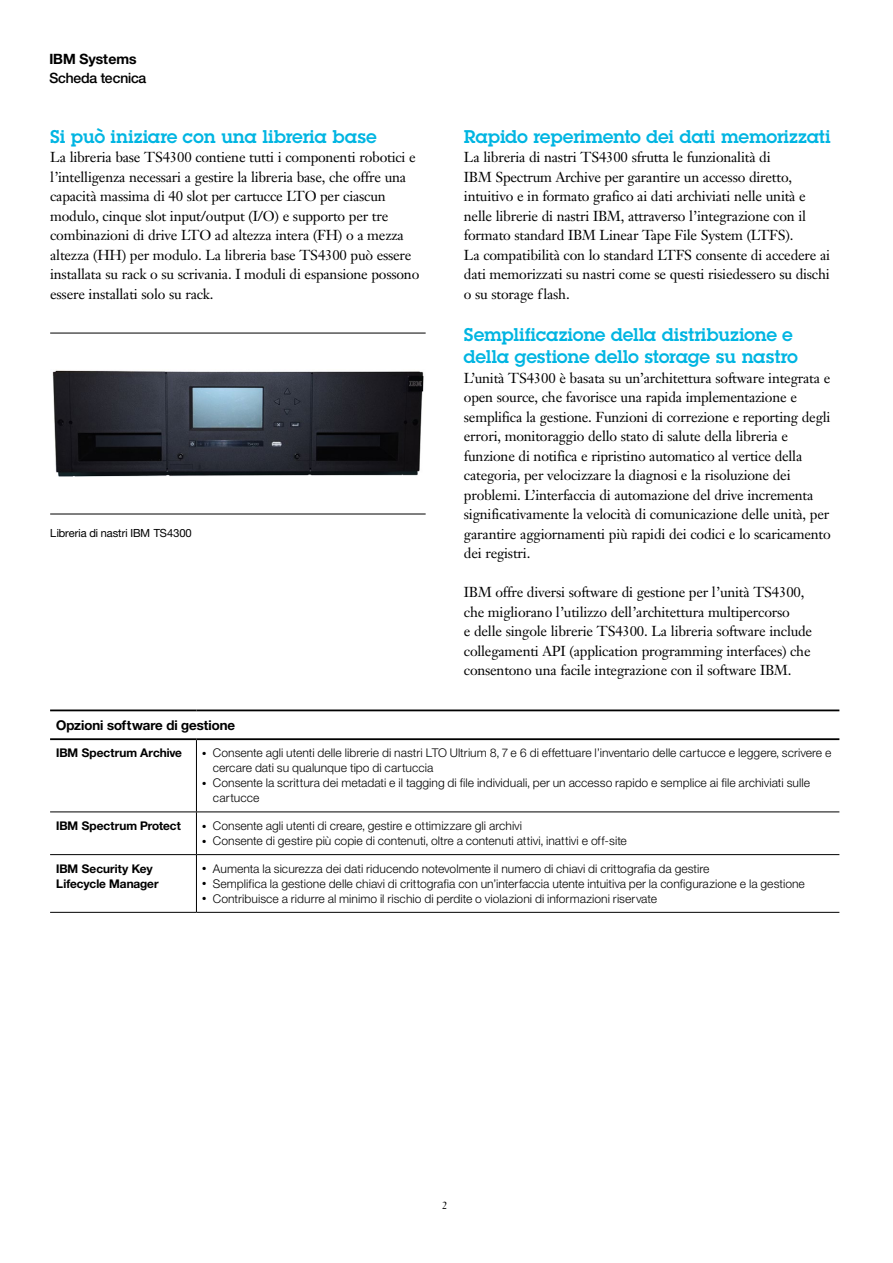
<style>
.page{position:relative;width:893px;height:1263px;background:#fff}
.page>*{position:absolute;margin:0;border:0;box-sizing:border-box;transform-origin:0 0}
.t1{font:600 18px/22.5px "Lubalinfor IBM";color:#00b5e2}
.t2{font:14.25px/19.5px "Janson Text LT Pro";letter-spacing:-.015em;color:#000}
.t3{font:500 14.25px "Helv Neuefor IBM";letter-spacing:-.01em;color:#000}
.t4{font:700 14.25px "Helv Neuefor IBM";color:#000}
.t5{font:700 13.5px "Helv Neuefor IBM";color:#000}
.t6{font:300 12px "Helv Neuefor IBM";color:#000}
.t7{font:700 12px "Helv Neuefor IBM";color:#000}
.t8{font:11.25px "Helv Neuefor IBM";letter-spacing:-.005em;color:#000}
.t9{font:10.5px "Janson Text LT Pro";color:#000}
</style>
<div class="page">
<hr style="left:50px;top:333px;width:376px;height:1px;background:#000">
<hr style="left:50px;top:514px;width:376px;height:1px;background:#000">
<img style="left:52px;top:370px;width:372px;height:107px">
<hr style="left:196px;top:740px;width:1px;height:71px;background:#000">
<hr style="left:50px;top:811px;width:146px;height:1px;background:#000">
<hr style="left:196px;top:811px;width:643px;height:1px;background:#000">
<hr style="left:196px;top:812px;width:1px;height:42px;background:#000">
<hr style="left:50px;top:854px;width:146px;height:1px;background:#000">
<hr style="left:50px;top:912px;width:146px;height:1px;background:#000">
<hr style="left:196px;top:854px;width:643px;height:1px;background:#000">
<hr style="left:196px;top:855px;width:1px;height:57px;background:#000">
<hr style="left:196px;top:912px;width:643px;height:1px;background:#000">
<hr style="left:50px;top:709px;width:146px;height:2px;background:#000">
<hr style="left:196px;top:709px;width:643px;height:2px;background:#000">
<hr style="left:50px;top:738px;width:146px;height:2px;background:#000">
<hr style="left:196px;top:738px;width:643px;height:2px;background:#000">
<p class="t4" style="left:49px;top:50px;width:89px">IBM Systems</p>
<p class="t3" style="left:49px;top:70px;width:99px">Scheda tecnica</p>
<h2 class="t1" style="left:50px;top:125px;width:328px">Si può iniziare con una libreria base</h2>
<p class="t2" style="left:50px;top:147px;width:371px">La libreria base TS4300 contiene tutti i componenti robotici e l’intelligenza necessari a gestire la libreria base, che offre una capacità massima di 40 slot per cartucce LTO per ciascun modulo, cinque slot input/output (I/O) e supporto per tre combinazioni di drive LTO ad altezza intera (FH) o a mezza altezza (HH) per modulo. La libreria base TS4300 può essere installata su rack o su scrivania. I moduli di espansione possono essere installati solo su rack.</p>
<p class="t8" style="left:50px;top:526px;width:143px">Libreria di nastri IBM TS4300</p>
<h2 class="t1" style="left:464px;top:125px;width:368px">Rapido reperimento dei dati memorizzati</h2>
<p class="t2" style="left:464px;top:147px;width:368px">La libreria di nastri TS4300 sfrutta le funzionalità di<br>IBM Spectrum Archive per garantire un accesso diretto, intuitivo e in formato grafico ai dati archiviati nelle unità e nelle librerie di nastri IBM, attraverso l’integrazione con il formato standard IBM Linear Tape File System (LTFS).<br>La compatibilità con lo standard LTFS consente di accedere ai dati memorizzati su nastri come se questi risiedessero su dischi o su storage flash.</p>
<h2 class="t1" style="left:464px;top:323px;width:335px">Semplificazione della distribuzione e della gestione dello storage su nastro</h2>
<p class="t2" style="left:464px;top:368px;width:368px">L’unità TS4300 è basata su un’architettura software integrata e open source, che favorisce una rapida implementazione e semplifica la gestione. Funzioni di correzione e reporting degli errori, monitoraggio dello stato di salute della libreria e funzione di notifica e ripristino automatico al vertice della categoria, per velocizzare la diagnosi e la risoluzione dei problemi. L’interfaccia di automazione del drive incrementa significativamente la velocità di comunicazione delle unità, per garantire aggiornamenti più rapidi dei codici e lo scaricamento dei registri.</p>
<p class="t2" style="left:464px;top:583px;width:350px">IBM offre diversi software di gestione per l’unità TS4300, che migliorano l’utilizzo dell’architettura multipercorso<br>e delle singole librerie TS4300. La libreria software include collegamenti API (application programming interfaces) che consentono una facile integrazione con il software IBM.</p>
<p class="t5" style="left:56px;top:716px;width:181px">Opzioni software di gestione</p>
<p class="t7" style="left:56px;top:745px;width:128px">IBM Spectrum Archive</p>
<p class="t6" style="left:213px;top:746px;width:620px">Consente agli utenti delle librerie di nastri LTO Ultrium 8, 7 e 6 di effettuare l’inventario delle cartucce e leggere, scrivere e</p>
<p class="t6" style="left:213px;top:761px;width:222px">cercare dati su qualunque tipo di cartuccia</p>
<p class="t6" style="left:213px;top:776px;width:599px">Consente la scrittura dei metadati e il tagging di file individuali, per un accesso rapido e semplice ai file archiviati sulle</p>
<p class="t6" style="left:213px;top:791px;width:48px">cartucce</p>
<p class="t7" style="left:56px;top:818px;width:126px">IBM Spectrum Protect</p>
<p class="t6" style="left:213px;top:818px;width:311px">Consente agli utenti di creare, gestire e ottimizzare gli archivi</p>
<p class="t6" style="left:213px;top:833px;width:415px">Consente di gestire più copie di contenuti, oltre a contenuti attivi, inattivi e off-site</p>
<p class="t7" style="left:56px;top:861px;width:98px">IBM Security Key</p>
<p class="t6" style="left:213px;top:861px;width:498px">Aumenta la sicurezza dei dati riducendo notevolmente il numero di chiavi di crittografia da gestire</p>
<p class="t7" style="left:56px;top:876px;width:104px">Lifecycle Manager</p>
<p class="t6" style="left:213px;top:876px;width:594px">Semplifica la gestione delle chiavi di crittografia con un’interfaccia utente intuitiva per la configurazione e la gestione</p>
<p class="t6" style="left:213px;top:891px;width:446px">Contribuisce a ridurre al minimo il rischio di perdite o violazioni di informazioni riservate</p>
<p class="t9" style="left:442px;top:1199px;width:7px">2</p>
</div>
